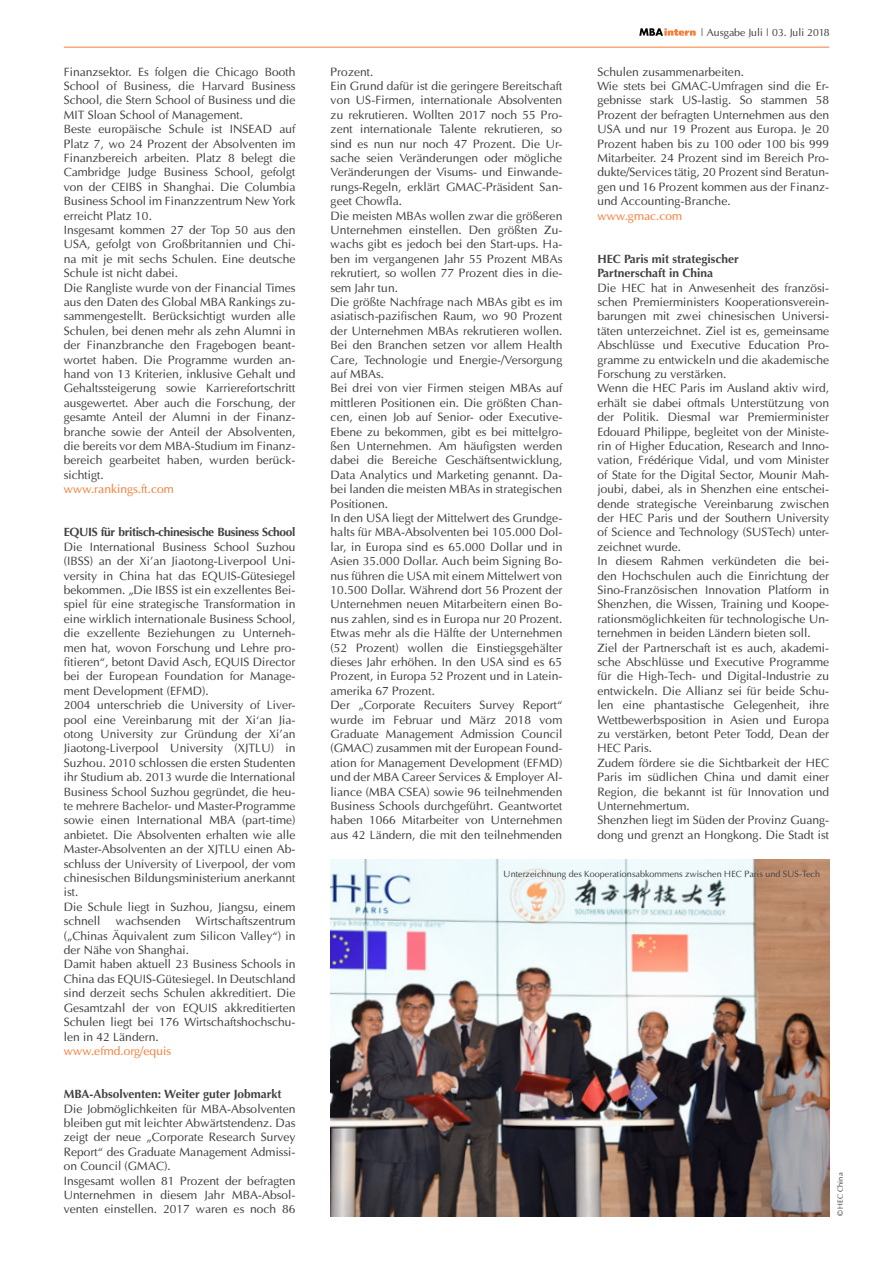
<style>
.page{position:relative;width:893px;height:1263px;background:#fff}
.page>*{position:absolute;margin:0;border:0;box-sizing:border-box;transform-origin:0 0}
.t1{font:12px/14.4px "Optima";color:#414042}
.t2{font:700 12px/14.4px "Optima";color:#414042}
.t3{font:12px "Optima";color:#f67d38}
.t4{font:700 12px "Optima";letter-spacing:-.03em;color:#414042}
.t5{font:10.5px "Optima";color:#414042}
.t6{font:9px "Optima";color:#414042}
.t7{font:7.5px "Optima";color:#414042}
</style>
<div class="page">
<hr style="left:64px;top:47px;width:765px;height:1px;background:#f67d38">
<svg style="left:639px;top:28px;width:57px;height:8px"></svg>
<img style="left:331px;top:859px;width:498px;height:357px">
<p class="t1" style="left:64px;top:64px;width:233px">Finanzsektor. Es folgen die Chicago Booth School of Business, die Harvard Business School, die Stern School of Business und die MIT Sloan School of Management.<br>Beste europäische Schule ist INSEAD auf Platz 7, wo 24 Prozent der Absolventen im Finanzbereich arbeiten. Platz 8 belegt die Cambridge Judge Business School, gefolgt von der CEIBS in Shanghai. Die Columbia Business School im Finanzzentrum New York erreicht Platz 10.<br>Insgesamt kommen 27 der Top 50 aus den USA, gefolgt von Großbritannien und Chi&shy;na mit je mit sechs Schulen. Eine deutsche Schule ist nicht dabei.<br>Die Rangliste wurde von der Financial Times aus den Daten des Global MBA Rankings zu&shy;sammengestellt. Berücksichtigt wurden alle Schulen, bei denen mehr als zehn Alumni in der Finanzbranche den Fragebogen beant&shy;wortet haben. Die Programme wurden an&shy;hand von 13 Kriterien, inklusive Gehalt und Gehaltssteigerung sowie Karrierefortschritt ausgewertet. Aber auch die Forschung, der gesamte Anteil der Alumni in der Finanz&shy;branche sowie der Anteil der Absolventen, die bereits vor dem MBA-Studium im Finanz&shy;bereich gearbeitet haben, wurden berück&shy;sichtigt.</p>
<p class="t3" style="left:64px;top:482px;width:112px">www.rankings.ft.com</p>
<p class="t4" style="left:64px;top:525px;width:233px">EQUIS für britisch-chinesische Business School</p>
<p class="t1" style="left:64px;top:539px;width:233px">Die International Business School Suzhou (IBSS) an der Xi’an Jiaotong-Liverpool Uni&shy;versity in China hat das EQUIS-Gütesiegel bekommen. „Die IBSS ist ein exzellentes Bei&shy;spiel für eine strategische Transformation in eine wirklich internationale Business School, die exzellente Beziehungen zu Unterneh&shy;men hat, wovon Forschung und Lehre pro&shy;fitieren“, betont David Asch, EQUIS Director bei der European Foundation for Manage&shy;ment Development (EFMD).<br>2004 unterschrieb die University of Liver&shy;pool eine Vereinbarung mit der Xi‘an Jia&shy;otong University zur Gründung der Xi’an Jiaotong-Liverpool University (XJTLU) in Suzhou. 2010 schlossen die ersten Studenten ihr Studium ab. 2013 wurde die International Business School Suzhou gegründet, die heu&shy;te mehrere Bachelor- und Master-Programme sowie einen International MBA (part-time) anbietet. Die Absolventen erhalten wie alle Master-Absolventen an der XJTLU einen Ab&shy;schluss der University of Liverpool, der vom chinesischen Bildungsministerium anerkannt ist.<br>Die Schule liegt in Suzhou, Jiangsu, einem schnell</p>
<p class="t1" style="left:64px;top:914px;width:233px;text-indent:132px">Wirtschaftszentrum („Chinas Äquivalent zum Silicon Valley“) in der Nähe von Shanghai.<br>Damit haben aktuell 23 Business Schools in China das EQUIS-Gütesiegel. In Deutschland sind derzeit sechs Schulen akkreditiert. Die Gesamtzahl der von EQUIS akkreditierten Schulen liegt bei 176 Wirtschaftshochschu&shy;len in 42 Ländern.</p>
<p class="t3" style="left:64px;top:1043px;width:109px">www.efmd.org/equis</p>
<p class="t2" style="left:64px;top:1087px;width:219px">MBA-Absolventen: Weiter guter Jobmarkt</p>
<p class="t1" style="left:64px;top:1101px;width:233px">Die Jobmöglichkeiten für MBA-Absolventen bleiben gut mit leichter Abwärtstendenz. Das zeigt der neue „Corporate Research Survey Report“ des Graduate Management Admissi&shy;on Council (GMAC).<br>Insgesamt wollen 81 Prozent der befragten Unternehmen in diesem Jahr MBA-Absol&shy;venten einstellen. 2017 waren es noch 86</p>
<p class="t1" style="left:116px;top:914px;width:67px">wachsenden</p>
<p class="t5" style="left:700px;top:26px;width:131px">| Ausgabe Juli | 03. Juli 2018</p>
<p class="t1" style="left:331px;top:64px;width:233px">Prozent.<br>Ein Grund dafür ist die geringere Bereitschaft von US-Firmen, internationale Absolventen zu rekrutieren. Wollten 2017 noch 55 Pro&shy;zent internationale Talente rekrutieren, so sind es nun nur noch 47 Prozent. Die Ur&shy;sache seien Veränderungen oder mögliche Veränderungen der Visums- und Einwande&shy;rungs-Regeln, erklärt GMAC-Präsident San&shy;geet Chowfla.<br>Die meisten MBAs wollen zwar die größeren Unternehmen einstellen. Den größten Zu&shy;wachs gibt es jedoch bei den Start-ups. Ha&shy;ben im vergangenen Jahr 55 Prozent MBAs rekrutiert, so wollen 77 Prozent dies in die&shy;sem Jahr tun.<br>Die größte Nachfrage nach MBAs gibt es im asiatisch-pazifischen Raum, wo 90 Prozent der Unternehmen MBAs rekrutieren wollen.<br>Bei den Branchen setzen vor allem Health Care, Technologie und Energie-/Versorgung auf MBAs.<br>Bei drei von vier Firmen steigen MBAs auf mittleren Positionen ein. Die größten Chan&shy;cen, einen Job auf Senior- oder Executive-Ebene zu bekommen, gibt es bei mittelgro&shy;ßen Unternehmen. Am häufigsten werden dabei die Bereiche Geschäftsentwicklung, Data Analytics und Marketing genannt. Da&shy;bei landen die meisten MBAs in strategischen Positionen.<br>In den USA liegt der Mittelwert des Grundge&shy;halts für MBA-Absolventen bei 105.000 Dol&shy;lar, in Europa sind es 65.000 Dollar und in Asien 35.000 Dollar. Auch beim Signing Bo&shy;nus führen die USA mit einem Mittelwert von 10.500 Dollar. Während dort 56 Prozent der Unternehmen neuen Mitarbeitern einen Bo&shy;nus zahlen, sind es in Europa nur 20 Prozent.<br>Etwas mehr als die Hälfte der Unternehmen (52 Prozent) wollen die Einstiegsgehälter dieses Jahr erhöhen. In den USA sind es 65<br>Prozent, in Europa 52 Prozent und in Latein&shy;amerika 67 Prozent.<br>Der „Corporate Recuiters Survey Report“ wurde im Februar und März 2018 vom Graduate Management Admission Council (GMAC) zusammen mit der European Found&shy;ation for Management Development (EFMD) und der MBA Career Services &amp; Employer Al&shy;liance (MBA CSEA) sowie 96 teilnehmenden Business Schools durchgeführt. Geantwortet haben 1066 Mitarbeiter von Unternehmen aus 42 Ländern, die mit den teilnehmenden</p>
<p class="t1" style="left:597px;top:64px;width:233px">Schulen zusammenarbeiten.<br>Wie stets bei GMAC-Umfragen sind die Er&shy;gebnisse stark US-lastig. So stammen 58<br>Prozent der befragten Unternehmen aus den USA und nur 19 Prozent aus Europa. Je 20<br>Prozent haben bis zu 100 oder 100 bis 999<br>Mitarbeiter. 24 Prozent sind im Bereich Pro&shy;dukte/Services tätig, 20 Prozent sind Beratun&shy;gen und 16 Prozent kommen aus der Finanz&shy;und Accounting-Branche.</p>
<p class="t3" style="left:597px;top:208px;width:86px">www.gmac.com</p>
<p class="t2" style="left:597px;top:252px;width:143px">HEC Paris mit strategischer<br>Partnerschaft in China</p>
<p class="t1" style="left:597px;top:280px;width:233px">Die HEC hat in Anwesenheit des französi&shy;schen Premierministers Kooperationsverein&shy;barungen mit zwei chinesischen Universi&shy;täten unterzeichnet. Ziel ist es, gemeinsame Abschlüsse und Executive Education Pro&shy;gramme zu entwickeln und die akademische Forschung zu verstärken.<br>Wenn die HEC Paris im Ausland aktiv wird, erhält sie dabei oftmals Unterstützung von der Politik. Diesmal war Premierminister Edouard Philippe, begleitet von der Ministe&shy;rin of Higher Education, Research and Inno&shy;vation, Frédérique Vidal, und vom Minister of State for the Digital Sector, Mounir Mah&shy;joubi, dabei, als in Shenzhen eine entschei&shy;dende strategische Vereinbarung zwischen der HEC Paris und der Southern University of Science and Technology (SUSTech) unter&shy;zeichnet wurde.<br>In diesem Rahmen verkündeten die bei&shy;den Hochschulen auch die Einrichtung der Sino-Französischen Innovation Platform in Shenzhen, die Wissen, Training und Koope&shy;rationsmöglichkeiten für technologische Un&shy;ternehmen in beiden Ländern bieten soll.<br>Ziel der Partnerschaft ist es auch, akademi&shy;sche Abschlüsse und Executive Programme für die High-Tech- und Digital-Industrie zu entwickeln. Die Allianz sei für beide Schu&shy;len eine phantastische Gelegenheit, ihre Wettbewerbsposition in Asien und Europa zu verstärken, betont Peter Todd, Dean der HEC Paris.<br>Zudem fördere sie die Sichtbarkeit der HEC Paris im südlichen China und damit einer Region, die bekannt ist für Innovation und Unternehmertum.<br>Shenzhen liegt im Süden der Provinz Guang&shy;dong und grenzt an Hongkong. Die Stadt ist</p>
<p class="t6" style="left:504px;top:869px;width:318px">Unterzeichnung des Kooperationsabkommens zwischen HEC Paris und SUS-Tech</p>
<p class="t7" style="left:836px;top:1216px;width:45px;rotate:-90deg">© HEC China</p>
</div>
